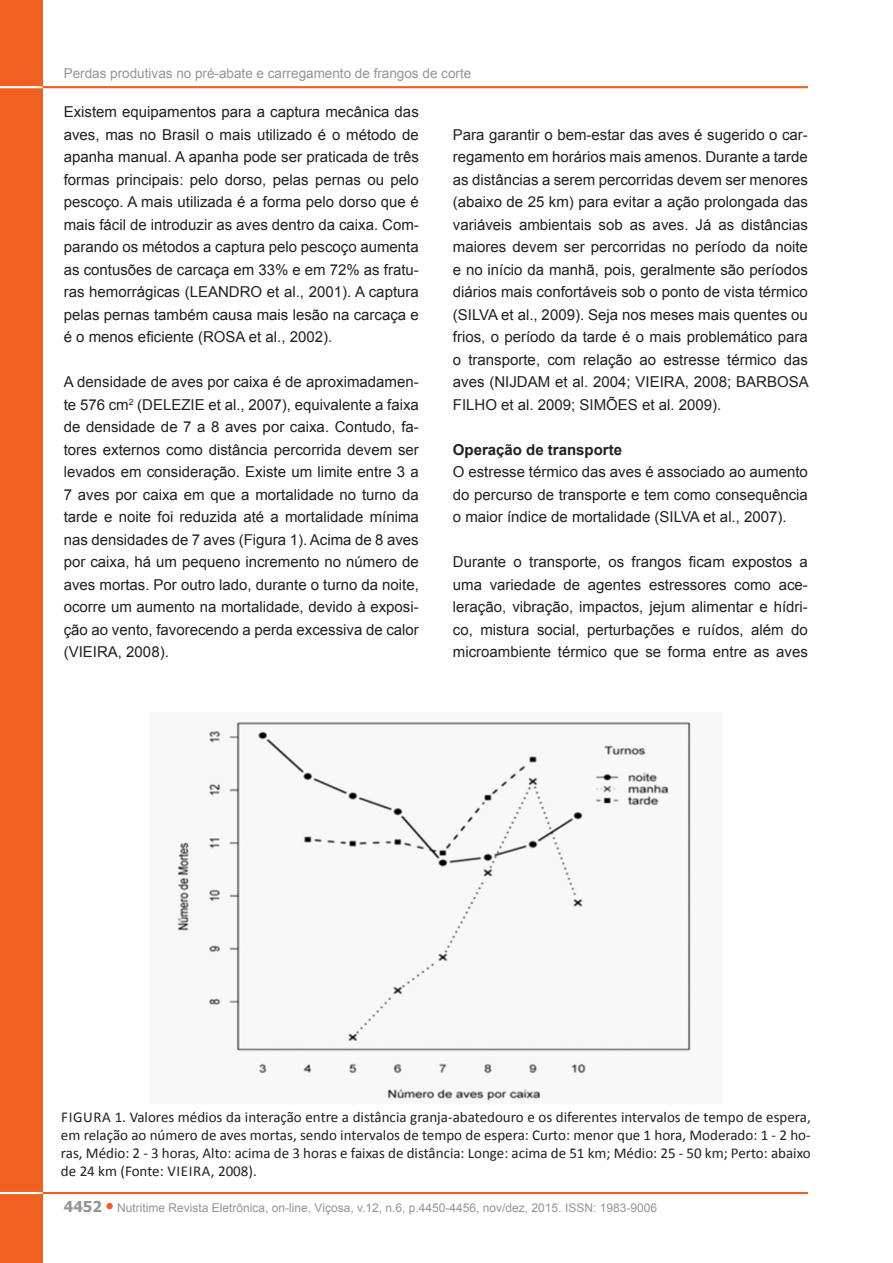
<style>
.page{position:relative;width:893px;height:1263px;background:#fff}
.page>*{position:absolute;margin:0;border:0;box-sizing:border-box;transform-origin:0 0}
.Corpo{font:15px/22.5px "Arial";color:#231f20;text-align:justify}
.tabelas{font:15px/18px "Calibri";color:#231f20;text-align:justify}
.Títulos{font:700 15px "Arial";color:#231f20}
.t1{font:13.5px "Arial";color:#939598}
.t2{font:12px "Arial";color:#939598}
.s1{font-family:"Tahoma";font-weight:700;font-size:15px}
</style>
<div class="page">
<div style="left:106px;top:1203px;width:7px;height:6px;background:#f26021;border-radius:50%"></div>
<div style="left:0;top:0;width:43px;height:1263px;background:#f26021"></div>
<hr style="left:0;top:1192px;width:56px;height:2px;background:#fff">
<hr style="left:43px;top:1192px;width:765px;height:2px;background:#f26021">
<hr style="left:0;top:86px;width:56px;height:2px;background:#fff">
<hr style="left:43px;top:86px;width:765px;height:2px;background:#f26021">
<img style="left:177px;top:721px;width:514px;height:380px">
<p class="t1" style="left:64px;top:64px;width:409px">Perdas produtivas no pré-abate e carregamento de frangos de corte</p>
<p class="Corpo" style="left:64px;top:101px;width:357px">Existem equipamentos para a captura mecânica das aves, mas no Brasil o mais utilizado é o método de apanha manual. A apanha pode ser praticada de três formas principais: pelo dorso, pelas pernas ou pelo pescoço. A mais utilizada é a forma pelo dorso que é mais fácil de introduzir as aves dentro da caixa. Com&shy;parando os métodos a captura pelo pescoço aumenta as contusões de carcaça em 33% e em 72% as fratu&shy;ras hemorrágicas (LEANDRO et al., 2001). A captura pelas pernas também causa mais lesão na carcaça e é o menos eficiente (ROSA et al., 2002).</p>
<p class="Corpo" style="left:64px;top:371px;width:357px">A densidade de aves por caixa é de aproximadamen&shy;te 576 cm<sup>2</sup> (DELEZIE et al., 2007), equivalente a faixa de densidade de 7 a 8 aves por caixa. Contudo, fa&shy;tores externos como distância percorrida devem ser levados em consideração. Existe um limite entre 3 a 7 aves por caixa em que a mortalidade no turno da tarde e noite foi reduzida até a mortalidade mínima nas densidades de 7 aves (Figura 1). Acima de 8 aves por caixa, há um pequeno incremento no número de aves mortas. Por outro lado, durante o turno da noite, ocorre um aumento na mortalidade, devido à exposi&shy;ção ao vento, favorecendo a perda excessiva de calor (VIEIRA, 2008).</p>
<p class="Corpo" style="left:453px;top:123px;width:357px">Para garantir o bem-estar das aves é sugerido o car&shy;regamento em horários mais amenos. Durante a tarde as distâncias a serem percorridas devem ser menores (abaixo de 25 km) para evitar a ação prolongada das variáveis ambientais sob as aves. Já as distâncias maiores devem ser percorridas no período da noite e no início da manhã, pois, geralmente são períodos diários mais confortáveis sob o ponto de vista térmico (SILVA et al., 2009). Seja nos meses mais quentes ou frios, o período da tarde é o mais problemático para o transporte, com relação ao estresse térmico das aves (NIJDAM et al. 2004; VIEIRA, 2008; BARBOSA FILHO et al. 2009; SIMÕES et al. 2009).</p>
<p class="Títulos" style="left:453px;top:439px;width:171px">Operação de transporte</p>
<p class="Corpo" style="left:453px;top:461px;width:357px">O estresse térmico das aves é associado ao aumento do percurso de transporte e tem como consequência o maior índice de mortalidade (SILVA et al., 2007).</p>
<p class="Corpo" style="left:453px;top:551px;width:357px">Durante o transporte, os frangos ficam expostos a uma variedade de agentes estressores como ace&shy;leração, vibração, impactos, jejum alimentar e hídri&shy;co, mistura social, perturbações e ruídos, além do microambiente térmico que se forma entre as aves</p>
<p class="tabelas" style="left:61px;top:1108px;width:751px">FIGURA 1. Valores médios da interação entre a distância granja-abatedouro e os diferentes intervalos de tempo de espera, em relação ao número de aves mortas, sendo intervalos de tempo de espera: Curto: menor que 1 hora, Moderado: 1 - 2 ho&shy;ras, Médio: 2 - 3 horas, Alto: acima de 3 horas e faixas de distância: Longe: acima de 51 km; Médio: 25 - 50 km; Perto: abaixo de 24 km (Fonte: VIEIRA, 2008).</p>
<p class="t2" style="left:64px;top:1199px;width:595px"><span class="s1">4452</span> Nutritime Revista Eletrônica, on-line, Viçosa, v.12, n.6, p.4450-4456, nov/dez, 2015. ISSN: 1983-9006</p>
</div>
